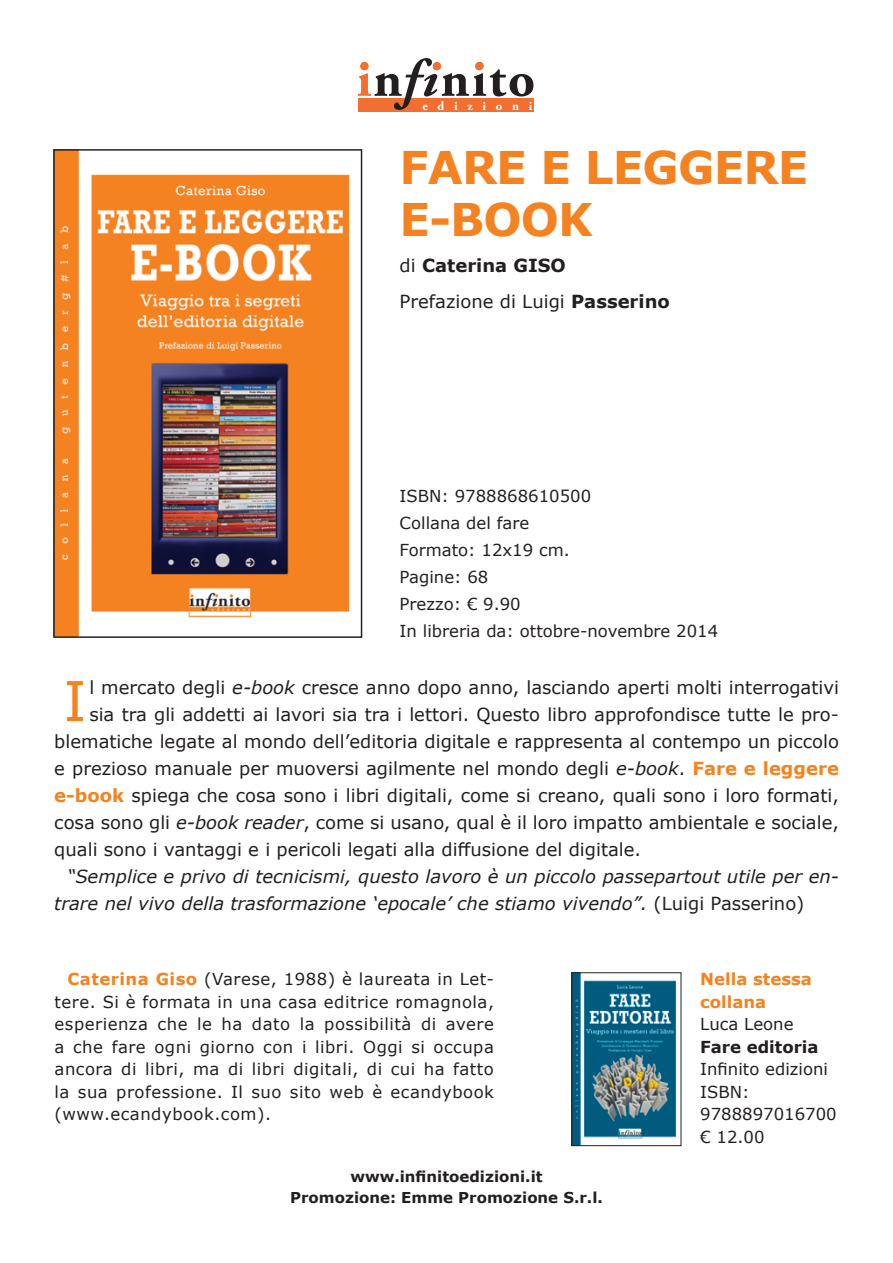
<style>
.page{position:relative;width:893px;height:1263px;background:#fff}
.page>*{position:absolute;margin:0;border:0;box-sizing:border-box;transform-origin:0 0}
.t1{font:55.2px "Verdana";color:#f58220}
.t2{font:700 52.65px "Adobe Garamond Pro";letter-spacing:.04em;color:#231f20}
.t3{font:700 45px "Verdana";letter-spacing:-.02em;color:#f58220}
.t4{font:18px "Verdana";color:#231f20}
.t5{font:italic 18px/27px "Verdana";color:#231f20}
.t6{font:700 18px "Verdana";color:#231f20}
.t7{font:16.5px/22.5px "Verdana";color:#231f20;text-align:justify}
.t8{font:700 16.5px "Verdana";color:#f58220}
.t9{font:700 16.5px "Verdana";color:#231f20}
.t10{font:700 15px "Verdana";color:#231f20}
.t11{font:700 12.75px "Adobe Garamond Pro";letter-spacing:.765em;color:#fff}
.s1{color:#f36e31}
.s2{font-style:italic}
.s3{font-weight:400}
.s4{font-weight:700}
.s5{font-weight:700;color:#f58220}
.s6{font-style:normal}
</style>
<div class="page">
<div style="left:358px;top:99px;width:176px;height:13px;background:#f36e31"></div>
<div style="left:433px;top:62px;width:8px;height:8px;background:#f36e31;border-radius:50%"></div>
<div style="left:475px;top:62px;width:8px;height:8px;background:#f36e31;border-radius:50%"></div>
<div style="left:360px;top:62px;width:9px;height:8px;background:#f36e31;border-radius:50%"></div>
<img style="left:55px;top:151px;width:295px;height:485px">
<div style="left:53px;top:149px;width:309px;height:489px;border:1px solid #231f20"></div>
<img style="left:573px;top:974px;width:104px;height:170px">
<div style="left:571px;top:972px;width:110px;height:174px;border:1px solid #231f20"></div>
<p class="t2" style="left:357px;top:48px;width:180px"><span class="s1">i</span>n<span class="s2">fi</span>nito</p>
<p class="t11" style="left:423px;top:98px;width:111px">edizioni</p>
<p class="t3" style="left:400px;top:135px;width:410px">FARE E LEGGERE</p>
<p class="t3" style="left:400px;top:188px;width:195px">E-BOOK</p>
<p class="t6" style="left:400px;top:253px;width:168px"><span class="s3">di</span> Caterina GISO</p>
<p class="t4" style="left:400px;top:289px;width:272px">Prefazione di Luigi <span class="s4">Passerino</span></p>
<p class="t7" style="left:400px;top:484px;width:193px">ISBN: 9788868610500</p>
<p class="t7" style="left:400px;top:511px;width:131px">Collana del fare</p>
<p class="t7" style="left:400px;top:538px;width:172px">Formato: 12x19 cm.</p>
<p class="t7" style="left:400px;top:565px;width:90px">Pagine: 68</p>
<p class="t7" style="left:400px;top:592px;width:123px">Prezzo: € 9.90</p>
<p class="t7" style="left:400px;top:619px;width:320px">In libreria da: ottobre-novembre 2014</p>
<p class="t1" style="left:63px;top:663px;width:25px">I</p>
<p class="t4" style="left:89px;top:675px;width:751px">l mercato degli <span class="s2">e-book</span> cresce anno dopo anno, lasciando aperti molti interrogativi</p>
<p class="t4" style="left:89px;top:702px;width:751px">sia tra gli addetti ai lavori sia tra i lettori. Questo libro approfondisce tutte le pro-</p>
<p class="t4" style="left:54px;top:729px;width:786px">blematiche legate al mondo dell’editoria digitale e rappresenta al contempo un piccolo</p>
<p class="t4" style="left:54px;top:756px;width:786px">e prezioso manuale per muoversi agilmente nel mondo degli <span class="s2">e-book</span>. <span class="s5">Fare e leggere</span></p>
<p class="t4" style="left:54px;top:783px;width:786px"><span class="s5">e-book</span> spiega che cosa sono i libri digitali, come si creano, quali sono i loro formati,</p>
<p class="t4" style="left:54px;top:810px;width:786px">cosa sono gli <span class="s2">e-book reader</span>, come si usano, qual è il loro impatto ambientale e sociale,</p>
<p class="t4" style="left:54px;top:837px;width:588px">quali sono i vantaggi e i pericoli legati alla diffusione del digitale.</p>
<p class="t5" style="left:54px;top:863px;width:786px;text-indent:13px">“Semplice e privo di tecnicismi, questo lavoro è un piccolo passepartout utile per en&shy;trare nel vivo della trasformazione ‘epocale’ che stiamo vivendo”. <span class="s6">(Luigi Passerino)</span></p>
<p class="t7" style="left:55px;top:968px;width:441px;text-indent:13px"><span class="s5">Caterina Giso</span> (Varese, 1988) è laureata in Let&shy;tere. Si è formata in una casa editrice romagnola, esperienza che le ha dato la possibilità di avere a che fare ogni giorno con i libri. Oggi si occupa ancora di libri, ma di libri digitali, di cui ha fatto la sua professione. Il suo sito web è ecandybook (www.ecandybook.com).</p>
<p class="t10" style="left:350px;top:1166px;width:194px">www.infinitoedizioni.it</p>
<p class="t10" style="left:290px;top:1187px;width:314px">Promozione: Emme Promozione S.r.l.</p>
<p class="t8" style="left:700px;top:968px;width:113px">Nella stessa</p>
<p class="t8" style="left:700px;top:990px;width:68px">collana</p>
<p class="t7" style="left:700px;top:1013px;width:95px">Luca Leone</p>
<p class="t9" style="left:700px;top:1035px;width:120px">Fare editoria</p>
<p class="t7" style="left:700px;top:1058px;width:129px">Infinito edizioni</p>
<p class="t7" style="left:700px;top:1080px;width:51px">ISBN:</p>
<p class="t7" style="left:700px;top:1103px;width:138px">9788897016700</p>
<p class="t7" style="left:700px;top:1125px;width:66px">€ 12.00</p>
</div>
